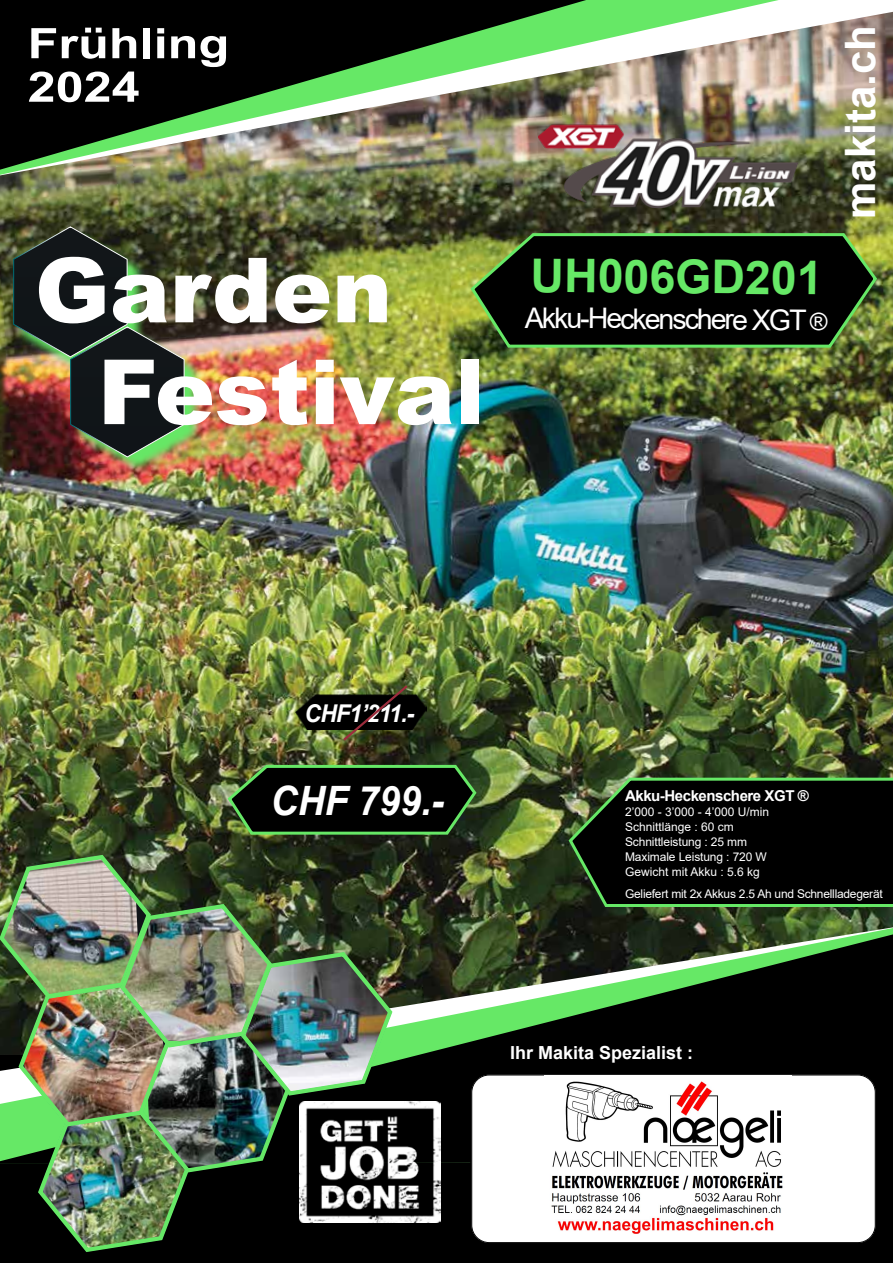
<style>
.page{position:relative;width:893px;height:1263px;background:#fff}
.page>*{position:absolute;margin:0;border:0;box-sizing:border-box;transform-origin:0 0}
.t1{font:900 90px/101.9px "Arial";color:#fff}
.t2{font:700 46.5px "Arial";color:#66e866}
.t3{font:700 42px/43.5px "Arial";color:#fff;scale:1.2 1}
.t4{font:700 42px "Arial";color:#fff}
.t5{font:italic 700 40.5px "Arial";color:#fff;scale:.93 1}
.t6{font:28.5px "Arial";letter-spacing:-.08em;color:#fff}
.t7{font:italic 700 24.45px "Arial";letter-spacing:-.03em;color:#fff;scale:.93 1}
.t8{font:700 18px "Arial";color:#fff}
.t9{font:700 15px "Arial";letter-spacing:-.03em;color:#fff}
.t10{font:12px/15px "Arial";letter-spacing:-.01em;color:#fff}
.s1{font-size:24px}
</style>
<div class="page">
<img style="left:0;top:175px;width:893px;height:752px">
<img style="left:779px;top:11px;width:114px;height:164px">
<img style="left:0;top:0;width:779px;height:175px">
<img style="left:0;top:0;width:586px;height:170px">
<div style="left:0;top:1055px;width:893px;height:208px;background:#000"></div>
<svg style="left:394px;top:934px;width:499px;height:230px;fill:#000"></svg>
<div style="left:471px;top:1074px;width:405px;height:169px;background:#fff;border-radius:18px"></div>
<div style="left:471px;top:1075px;width:404px;height:168px;border:1px solid #000;border-radius:18px"></div>
<img style="left:72px;top:330px;width:131px;height:145px">
<img style="left:13px;top:226px;width:172px;height:231px">
<img style="left:0;top:853px;width:394px;height:399px">
<svg style="left:469px;top:230px;width:410px;height:119px"></svg>
<svg style="left:567px;top:775px;width:326px;height:133px"></svg>
<img style="left:296px;top:694px;width:131px;height:36px">
<svg style="left:226px;top:762px;width:252px;height:74px"></svg>
<img style="left:341px;top:683px;width:69px;height:60px">
<img style="left:538px;top:119px;width:270px;height:89px">
<img style="left:299px;top:1101px;width:141px;height:121px">
<img style="left:544px;top:1076px;width:247px;height:158px">
<h3 class="t3" style="left:28px;top:22px;width:169px">Frühling<br>2024</h3>
<h1 class="t1" style="left:98px;top:236px;width:388px;text-indent:-63px">Garden<br>Festival</h1>
<h2 class="t2" style="left:530px;top:244px;width:294px">UH006GD201</h2>
<h3 class="t6" style="left:525px;top:299px;width:304px">Akku-Heckenschere XGT <span class="s1">®</span></h3>
<h3 class="t4" style="left:831px;top:219px;width:195px;rotate:-90deg">makita.ch</h3>
<h3 class="t7" style="left:305px;top:697px;width:120px">CHF1’211.-</h3>
<h3 class="t5" style="left:270px;top:773px;width:188px">CHF 799.-</h3>
<p class="t9" style="left:625px;top:785px;width:185px">Akku-Heckenschere XGT ®</p>
<p class="t10" style="left:625px;top:804px;width:146px">2’000 - 3’000 - 4’000 U/min<br>Schnittlänge : 60 cm<br>Schnittleistung : 25 mm<br>Maximale Leistung : 720 W<br>Gewicht mit Akku : 5.6 kg</p>
<p class="t10" style="left:625px;top:887px;width:259px">Geliefert mit 2x Akkus 2.5 Ah und Schnellladegerät</p>
<h3 class="t8" style="left:510px;top:1040px;width:185px">Ihr Makita Spezialist :</h3>
</div>
